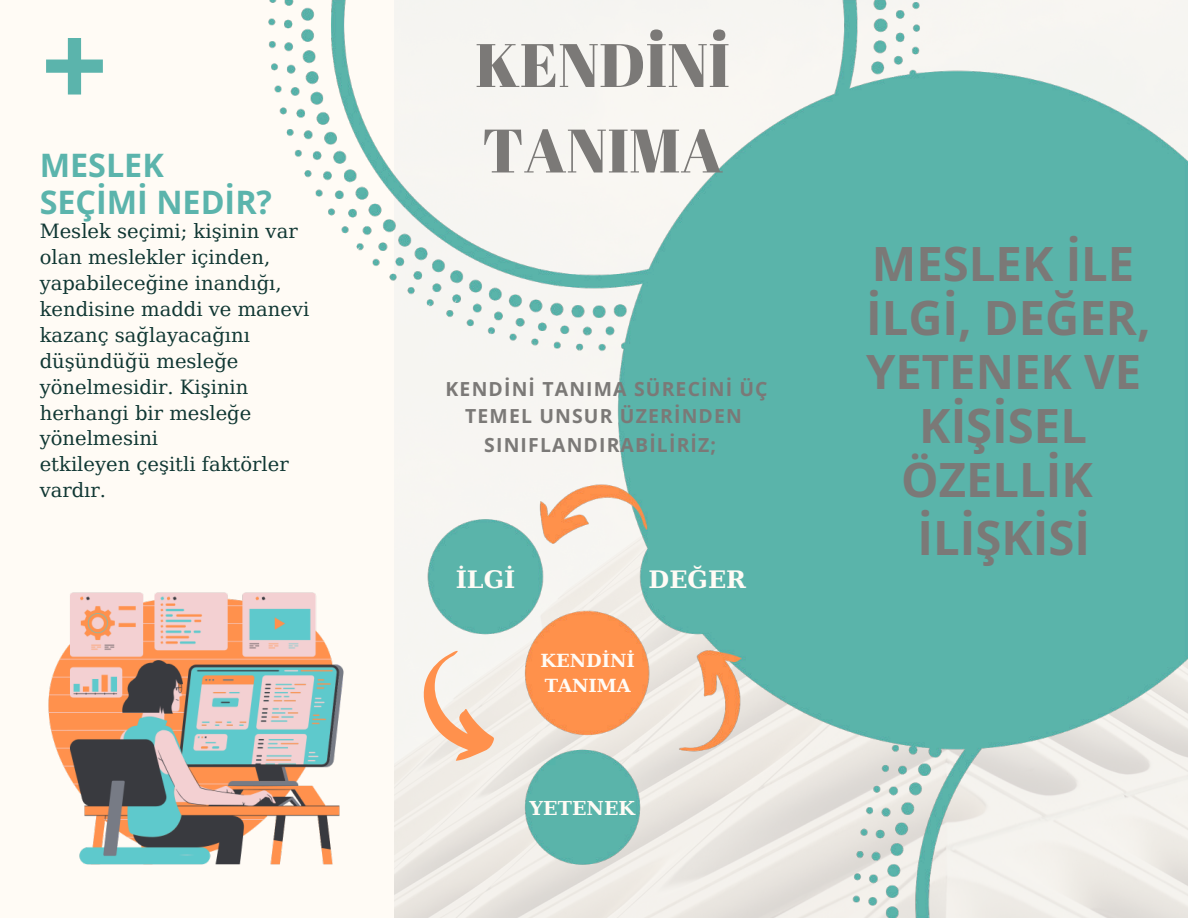
<style>
.page{position:relative;width:1188px;height:918px;background:#fffbf5}
.page>*{position:absolute;margin:0;border:0;box-sizing:border-box;transform-origin:0 0}
.t1{font:61.2px/85.5px "Abril Fatface";color:#7b7977}
.t2{font:700 47.25px/54.8px "Open Sans";color:#7b7977;text-align:center}
.t3{font:700 32.25px/37.2px "Open Sans";color:#5bb4ac}
.t4{font:700 24px "DejaVu Serif";color:#fffbf5}
.t5{font:19.5px/25.8px "DejaVu Serif";color:#103733}
.t6{font:700 19.35px/27px "Open Sans";letter-spacing:.06em;color:#7b7977;text-align:center}
.t7{font:700 19.05px "DejaVu Serif";color:#fffbf5}
.t8{font:700 18px/24.8px "DejaVu Serif";color:#fffbf5}
</style>
<div class="page">
<svg style="left:46px;top:38px;width:57px;height:57px"></svg>
<img style="left:48px;top:592px;width:213px;height:273px">
<img style="left:261px;top:0;width:927px;height:918px">
<h3 class="t3" style="left:40px;top:146px;width:234px">MESLEK<br>SEÇİMİ NEDİR?</h3>
<p class="t5" style="left:40px;top:218px;width:271px">Meslek seçimi; kişinin var olan meslekler içinden, yapabileceğine inandığı, kendisine maddi ve manevi kazanç sağlayacağını düşündüğü mesleğe yönelmesidir. Kişinin herhangi bir mesleğe yönelmesini<br>etkileyen çeşitli faktörler vardır.</p>
<h1 class="t1" style="left:475px;top:21px;width:256px">KENDİNİ<br>TANIMA</h1>
<p class="t6" style="left:446px;top:375px;width:324px">KENDİNİ TANIMA SÜRECİNİ ÜÇ<br>TEMEL UNSUR ÜZERİNDEN</p>
<p class="t6" style="left:484px;top:431px;width:233px">SINIFLANDIRABİLİRİZ;</p>
<p class="t4" style="left:456px;top:560px;width:61px">İLGİ</p>
<p class="t4" style="left:649px;top:560px;width:99px">DEĞER</p>
<p class="t8" style="left:540px;top:648px;width:96px">KENDİNİ<br>TANIMA</p>
<p class="t7" style="left:530px;top:793px;width:107px">YETENEK</p>
<h2 class="t2" style="left:866px;top:235px;width:286px">MESLEK İLE<br>İLGİ, DEĞER,<br>YETENEK VE<br>KİŞİSEL<br>ÖZELLİK<br>İLİŞKİSİ</h2>
</div>
